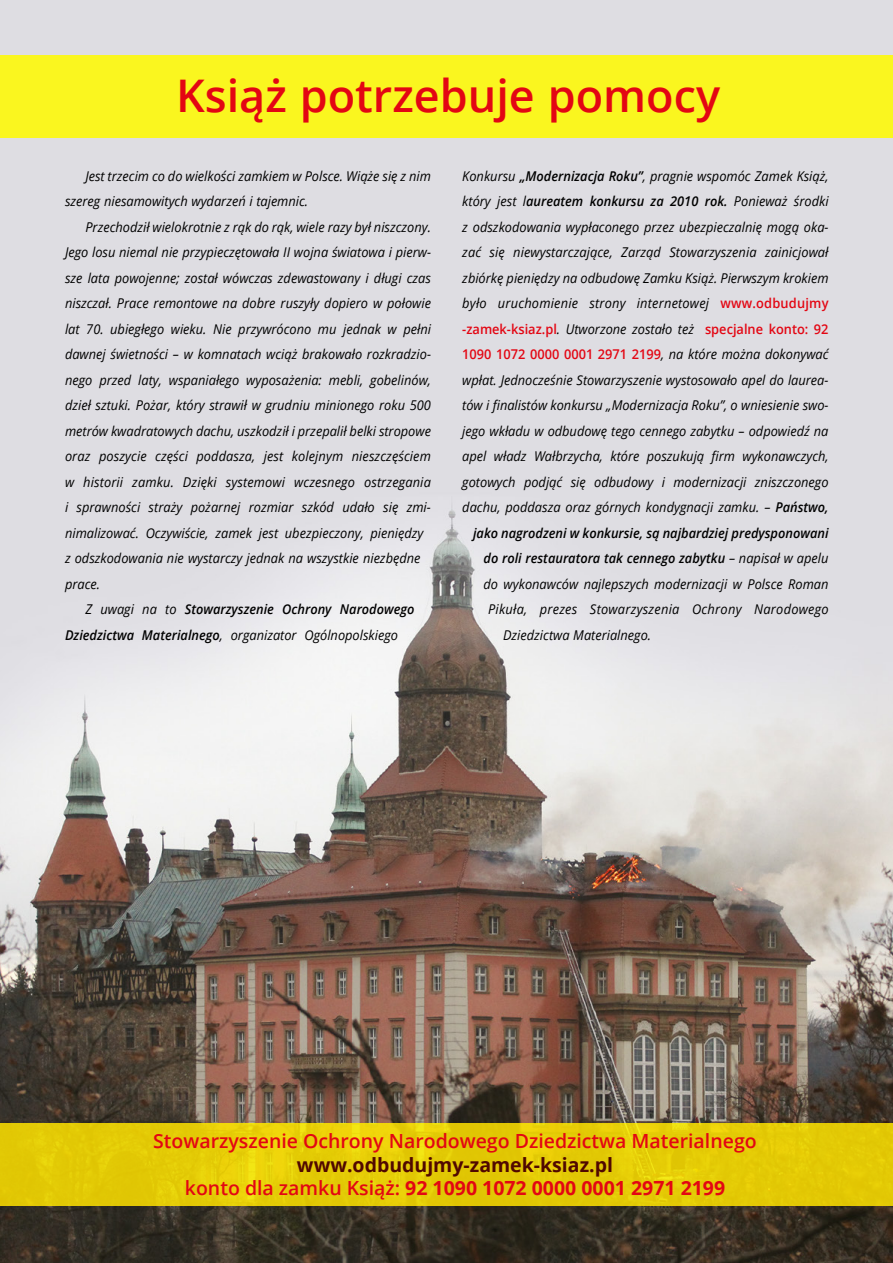
<style>
.page{position:relative;width:893px;height:1263px;background:#fff}
.page>*{position:absolute;margin:0;border:0;box-sizing:border-box;transform-origin:0 0}
.t1{font:600 45px "Open Sans";color:#e30613}
.t2{font:700 19.5px/23.4px "Open Sans";color:#500800;text-align:center}
.t3{font:600 19.5px "Open Sans";color:#e30613}
.t4{font:italic 13.5px/25.5px "Open Sans";color:#000;scale:.95 1}
.t5{font:italic 600 13.5px/25.5px "Open Sans";color:#000;scale:.95 1}
.t6{font:600 13.5px "Open Sans";color:#e30613;scale:.95 1}
.t7{font:italic 13.5px "Open Sans";letter-spacing:.02em;color:#000;scale:.95 1}
.s1{font-weight:400}
.s2{font-weight:600}
.s3{font-weight:600;font-style:normal;color:#e30613}
.s4{font-weight:400;font-style:italic;color:#000}
.s5{font-weight:600;color:#e30613}
.s6{color:#e30613}
</style>
<div class="page">
<img style="left:0;top:0;width:893px;height:1263px">
<div style="left:1px;top:1124px;width:892px;height:82px;background:linear-gradient(to right,#e5cc07,#e5cb06)"></div>
<div style="left:1px;top:55px;width:892px;height:82px;background:#faf61f"></div>
<h1 class="t1" style="left:176px;top:64px;width:546px">Książ potrzebuje pomocy</h1>
<p class="t4" style="left:65px;top:163px;width:387px;text-indent:20px">Jest trzecim co do wielkości zamkiem w Polsce. Wiąże się z nim szereg niesamowitych wydarzeń i tajemnic.</p>
<p class="t4" style="left:65px;top:214px;width:387px;text-indent:20px">Przechodził wielokrotnie z rąk do rąk, wiele razy był niszczony.<br>Jego losu niemal nie przypieczętowała II wojna światowa i pierw&shy;sze lata powojenne; został wówczas zdewastowany i długi czas niszczał. Prace remontowe na dobre ruszyły dopiero w połowie lat 70. ubiegłego wieku. Nie przywrócono mu jednak w pełni dawnej świetności – w komnatach wciąż brakowało rozkradzio&shy;nego przed laty, wspaniałego wyposażenia: mebli, gobelinów, dzieł sztuki. Pożar, który strawił w grudniu minionego roku 500 metrów kwadratowych dachu, uszkodził i przepalił belki stropowe oraz poszycie części poddasza, jest kolejnym nieszczęściem w historii zamku. Dzięki systemowi wczesnego ostrzegania i sprawności straży pożarnej rozmiar szkód udało się zmi&shy;nimalizować. Oczywiście, zamek jest ubezpieczony, pieniędzy z odszkodowania nie wystarczy jednak na wszystkie niezbędne prace.</p>
<p class="t5" style="left:65px;top:596px;width:369px;text-indent:20px"><span class="s1">Z uwagi na to</span> Stowarzyszenie Ochrony Narodowego<br>Dziedzictwa Materialnego<span class="s1">, organizator Ogólnopolskiego</span></p>
<p class="t4" style="left:462px;top:163px;width:387px">Konkursu <span class="s2">„Modernizacja Roku”</span>, pragnie wspomóc Zamek Książ,</p>
<p class="t5" style="left:462px;top:188px;width:387px"><span class="s1">który jest l</span>aureatem konkursu za 2010 rok. <span class="s1">Ponieważ środki</span></p>
<p class="t4" style="left:462px;top:214px;width:387px">z odszkodowania wypłaconego przez ubezpieczalnię mogą oka-</p>
<p class="t4" style="left:462px;top:239px;width:387px">zać się niewystarczające, Zarząd Stowarzyszenia zainicjował</p>
<p class="t4" style="left:462px;top:265px;width:387px">zbiórkę pieniędzy na odbudowę Zamku Książ. Pierwszym krokiem</p>
<p class="t4" style="left:462px;top:290px;width:387px">było uruchomienie strony internetowej <span class="s3">www.odbudujmy</span></p>
<p class="t6" style="left:462px;top:320px;width:387px">-zamek-ksiaz.pl<span class="s4">. Utworzone zostało też</span> specjalne konto: 92</p>
<p class="t6" style="left:462px;top:345px;width:387px">1090 1072 0000 0001 2971 2199<span class="s4">, na które można dokonywać</span></p>
<p class="t4" style="left:462px;top:367px;width:387px">wpłat. Jednocześnie Stowarzyszenie wystosowało apel do laurea-</p>
<p class="t4" style="left:462px;top:392px;width:387px">tów i finalistów konkursu „Modernizacja Roku”, o wniesienie swo-</p>
<p class="t4" style="left:462px;top:418px;width:387px">jego wkładu w odbudowę tego cennego zabytku – odpowiedź na</p>
<p class="t4" style="left:462px;top:443px;width:387px">apel władz Wałbrzycha, które poszukują firm wykonawczych,</p>
<p class="t4" style="left:462px;top:469px;width:387px">gotowych podjąć się odbudowy i modernizacji zniszczonego</p>
<p class="t4" style="left:462px;top:494px;width:387px">dachu, poddasza oraz górnych kondygnacji zamku. – <span class="s2">Państwo,</span></p>
<p class="t5" style="left:473px;top:520px;width:376px">jako nagrodzeni w konkursie, są najbardziej predysponowani</p>
<p class="t5" style="left:484px;top:545px;width:365px">do roli restauratora tak cennego zabytku <span class="s1">– napisał w apelu</span></p>
<p class="t4" style="left:484px;top:571px;width:365px">do wykonawców najlepszych modernizacji w Polsce Roman</p>
<p class="t7" style="left:488px;top:600px;width:360px">Pikuła, prezes Stowarzyszenia Ochrony Narodowego</p>
<p class="t4" style="left:503px;top:622px;width:157px">Dziedzictwa Materialnego.</p>
<h2 class="t3" style="left:153px;top:1128px;width:605px">Stowarzyszenie Ochrony Narodowego Dziedzictwa Materialnego</h2>
<h2 class="t2" style="left:185px;top:1152px;width:542px">www.odbudujmy-zamek-ksiaz.pl<br><span class="s5">konto dla zamku Książ:</span> <span class="s6">92 1090 1072 0000 0001 2971 2199</span></h2>
</div>
